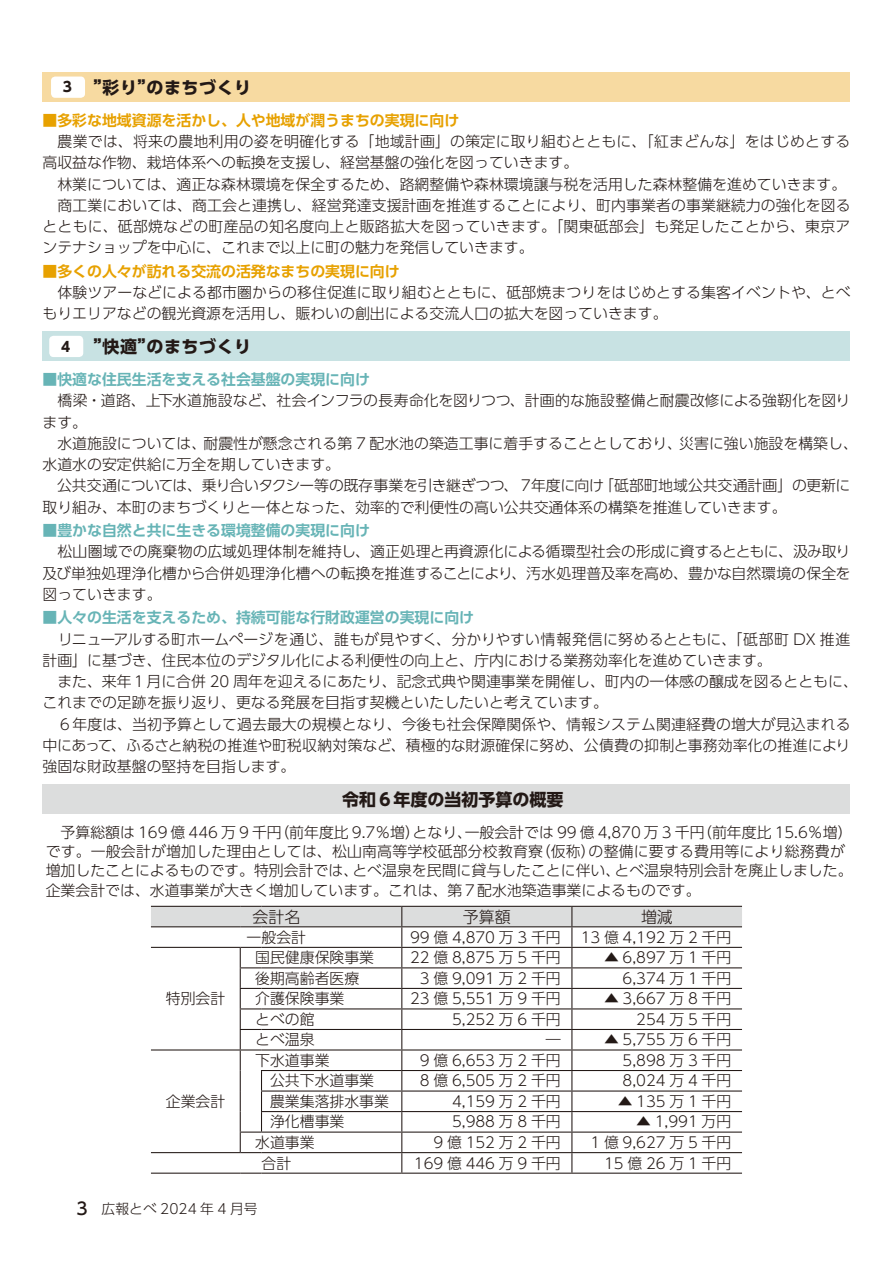
<style>
.page{position:relative;width:893px;height:1263px;background:#fff}
.page>*{position:absolute;margin:0;border:0;box-sizing:border-box;transform-origin:0 0}
.t1{font:700 16.95px "UD Shin Go Pro";letter-spacing:.015em;color:#231916}
.t2{font:500 16.95px "UD Shin Go Pro";color:#231916}
.t3{font:300 15.9px "UD Shin Go Pro";color:#231916}
.t4{font:300 14.85px/21.3px "UD Shin Go Pro";color:#231916}
.t5{font:700 14.85px "UD Shin Go Pro De";color:#67b4b6}
.t6{font:700 14.85px "UD Shin Go Pro De";color:#e7a100}
.t7{font:300 13.8px "UD Shin Go Pro";color:#231916}
.t8{font:700 13.8px "UD Shin Go Pro";color:#231916}
</style>
<div class="page">
<hr style="left:151px;top:1172px;width:89px;height:2px;background:#231916">
<hr style="left:240px;top:1172px;width:21px;height:2px;background:#231916">
<hr style="left:261px;top:1172px;width:141px;height:2px;background:#231916">
<hr style="left:402px;top:1172px;width:170px;height:2px;background:#231916">
<hr style="left:572px;top:1172px;width:170px;height:2px;background:#231916">
<svg style="left:151px;top:906px;width:591px;height:266px"></svg>
<div style="left:43px;top:784px;width:807px;height:30px;background:#dcdddd"></div>
<div style="left:43px;top:72px;width:807px;height:30px;background:#f7daa1"></div>
<div style="left:51px;top:77px;width:34px;height:21px;background:#fff;border-radius:4px"></div>
<div style="left:43px;top:332px;width:807px;height:29px;background:#c8e2e3"></div>
<div style="left:49px;top:336px;width:34px;height:21px;background:#fff;border-radius:4px"></div>
<p class="t8" style="left:61px;top:76px;width:15px">３</p>
<p class="t1" style="left:147px;top:73px;width:106px">のまちづくり</p>
<p class="t1" style="left:94px;top:73px;width:19px">”</p>
<p class="t1" style="left:103px;top:73px;width:54px">彩り”</p>
<p class="t6" style="left:43px;top:108px;width:418px">■多彩な地域資源を活かし、人や地域が潤うまちの実現に向け</p>
<p class="t4" style="left:43px;top:130px;width:810px;text-indent:15px">農業では、将来の農地利用の姿を明確化する「地域計画」の策定に取り組むとともに、「紅まどんな」をはじめとする高収益な作物、栽培体系への転換を支援し、経営基盤の強化を図っていきます。<br>　林業については、適正な森林環境を保全するため、路網整備や森林環境譲与税を活用した森林整備を進めていきます。　商工業においては、商工会と連携し、経営発達支援計画を推進することにより、町内事業者の事業継続力の強化を図るとともに、砥部焼などの町産品の知名度向上と販路拡大を図っていきます。「関東砥部会」も発足したことから、東京アンテナショップを中心に、これまで以上に町の魅力を発信していきます。</p>
<p class="t6" style="left:43px;top:259px;width:359px">■多くの人々が訪れる交流の活発なまちの実現に向け</p>
<p class="t4" style="left:43px;top:281px;width:810px;text-indent:15px">体験ツアーなどによる都市圏からの移住促進に取り組むとともに、砥部焼まつりをはじめとする集客イベントや、とべもりエリアなどの観光資源を活用し、賑わいの創出による交流人口の拡大を図っていきます。</p>
<p class="t8" style="left:59px;top:335px;width:15px">４</p>
<p class="t1" style="left:147px;top:333px;width:106px">のまちづくり</p>
<p class="t1" style="left:94px;top:333px;width:19px">”</p>
<p class="t1" style="left:103px;top:333px;width:54px">快適”</p>
<p class="t5" style="left:43px;top:367px;width:329px">■快適な住民生活を支える社会基盤の実現に向け</p>
<p class="t4" style="left:43px;top:389px;width:809px">　橋梁・道路、上下水道施設など、社会インフラの長寿命化を図りつつ、計画的な施設整備と耐震改修による強靭化を図り</p>
<p class="t4" style="left:43px;top:411px;width:46px">ます。</p>
<p class="t4" style="left:679px;top:432px;width:180px">災害に強い施設を構築し、</p>
<p class="t4" style="left:203px;top:432px;width:480px">耐震性が懸念される第 7 配水池の築造工事に着手することとしており、</p>
<p class="t4" style="left:43px;top:432px;width:299px">　水道施設については、<br>水道水の安定供給に万全を期していきます。</p>
<p class="t4" style="left:43px;top:475px;width:746px">　公共交通については、乗り合いタクシー等の既存事業を引き継ぎつつ、７年度に向け<br>取り組み、本町のまちづくりと一体となった、効率的で利便性の高い公共交通体系の構築を推進していきます。</p>
<p class="t5" style="left:43px;top:518px;width:329px">■豊かな自然と共に生きる環境整備の実現に向け</p>
<p class="t4" style="left:43px;top:540px;width:809px;text-align:justify">　松山圏域での廃棄物の広域処理体制を維持し、適正処理と再資源化による循環型社会の形成に資するとともに、汲み取り及び単独処理浄化槽から合併処理浄化槽への転換を推進することにより、汚水処理普及率を高め、豊かな自然環境の保全を図っていきます。</p>
<p class="t5" style="left:43px;top:605px;width:433px">■人々の生活を支えるため、持続可能な行財政運営の実現に向け</p>
<p class="t4" style="left:43px;top:628px;width:817px">　リニューアルする町ホームページを通じ、誰もが見やすく、分かりやすい情報発信に努めるとともに、「砥部町 DX 推進計画」に基づき、住民本位のデジタル化による利便性の向上と、庁内における業務効率化を進めていきます。<br>　また、来年１月に合併 20 周年を迎えるにあたり、記念式典や関連事業を開催し、町内の一体感の醸成を図るとともに、これまでの足跡を振り返り、更なる発展を目指す契機といたしたいと考えています。<br>　６年度は、当初予算として過去最大の規模となり、今後も社会保障関係や、情報システム関連経費の増大が見込まれる中にあって、ふるさと納税の推進や町税収納対策など、積極的な財源確保に努め、公債費の抑制と事務効率化の推進により強固な財政基盤の堅持を目指します。</p>
<p class="t4" style="left:599px;top:475px;width:253px">「砥部町地域公共交通計画」の更新に</p>
<p class="t1" style="left:342px;top:785px;width:223px">令和６年度の当初予算の概要</p>
<p class="t4" style="left:274px;top:821px;width:147px">（前年度比 9.7％増）</p>
<p class="t4" style="left:697px;top:821px;width:157px">（前年度比 15.6％増(</p>
<p class="t4" style="left:46px;top:821px;width:238px">　予算総額は 169 億 446 万 9 千円</p>
<p class="t4" style="left:465px;top:821px;width:241px">一般会計では 99 億 4,870 万 3 千円</p>
<p class="t4" style="left:413px;top:821px;width:61px">となり、</p>
<p class="t4" style="left:46px;top:840px;width:499px">です。一般会計が増加した理由としては、松山南高等学校砥部分校教育寮</p>
<p class="t4" style="left:589px;top:840px;width:258px">の整備に要する費用等により総務費が</p>
<p class="t4" style="left:536px;top:840px;width:62px">（仮称）</p>
<p class="t4" style="left:352px;top:859px;width:269px">とべ温泉を民間に貸与したことに伴い、</p>
<p class="t4" style="left:46px;top:860px;width:656px;line-height:19.2px">増加したことによるものです。特別会計では、<br>企業会計では、水道事業が大きく増加しています。これは、第７配水池築造事業によるものです。</p>
<p class="t4" style="left:614px;top:859px;width:240px">とべ温泉特別会計を廃止しました。</p>
<p class="t3" style="left:252px;top:904px;width:49px">会計名</p>
<p class="t3" style="left:463px;top:904px;width:49px">予算額</p>
<p class="t3" style="left:641px;top:904px;width:33px">増減</p>
<p class="t4" style="left:247px;top:926px;width:61px">一般会計</p>
<p class="t4" style="left:410px;top:926px;width:152px">99 億 4,870 万 3 千円</p>
<p class="t4" style="left:581px;top:926px;width:152px">13 億 4,192 万 2 千円</p>
<p class="t4" style="left:255px;top:946px;width:121px">国民健康保険事業</p>
<p class="t4" style="left:410px;top:946px;width:152px">22 億 8,875 万 5 千円</p>
<p class="t4" style="left:604px;top:946px;width:129px">▲ 6,897 万 1 千円</p>
<p class="t4" style="left:255px;top:967px;width:106px">後期高齢者医療</p>
<p class="t4" style="left:420px;top:967px;width:142px">3 億 9,091 万 2 千円</p>
<p class="t4" style="left:623px;top:967px;width:110px">6,374 万 1 千円</p>
<p class="t4" style="left:166px;top:987px;width:61px">特別会計</p>
<p class="t4" style="left:255px;top:987px;width:91px">介護保険事業</p>
<p class="t4" style="left:410px;top:987px;width:152px">23 億 5,551 万 9 千円</p>
<p class="t4" style="left:604px;top:987px;width:129px">▲ 3,667 万 8 千円</p>
<p class="t4" style="left:255px;top:1008px;width:61px">とべの館</p>
<p class="t4" style="left:452px;top:1008px;width:110px">5,252 万 6 千円</p>
<p class="t4" style="left:636px;top:1008px;width:97px">254 万 5 千円</p>
<p class="t4" style="left:255px;top:1028px;width:61px">とべ温泉</p>
<p class="t4" style="left:546px;top:1028px;width:16px">―</p>
<p class="t4" style="left:604px;top:1028px;width:129px">▲ 5,755 万 6 千円</p>
<p class="t4" style="left:255px;top:1049px;width:76px">下水道事業</p>
<p class="t4" style="left:420px;top:1049px;width:142px">9 億 6,653 万 2 千円</p>
<p class="t4" style="left:623px;top:1049px;width:110px">5,898 万 3 千円</p>
<p class="t4" style="left:270px;top:1069px;width:106px">公共下水道事業</p>
<p class="t4" style="left:420px;top:1069px;width:142px">8 億 6,505 万 2 千円</p>
<p class="t4" style="left:623px;top:1069px;width:110px">8,024 万 4 千円</p>
<p class="t4" style="left:166px;top:1090px;width:61px">企業会計</p>
<p class="t4" style="left:270px;top:1090px;width:121px">農業集落排水事業</p>
<p class="t4" style="left:452px;top:1090px;width:110px">4,159 万 2 千円</p>
<p class="t4" style="left:618px;top:1090px;width:115px">▲ 135 万 1 千円</p>
<p class="t4" style="left:270px;top:1111px;width:76px">浄化槽事業</p>
<p class="t4" style="left:452px;top:1111px;width:110px">5,988 万 8 千円</p>
<p class="t4" style="left:636px;top:1111px;width:97px">▲ 1,991 万円</p>
<p class="t4" style="left:255px;top:1131px;width:61px">水道事業</p>
<p class="t4" style="left:433px;top:1131px;width:129px">9 億 152 万 2 千円</p>
<p class="t4" style="left:590px;top:1131px;width:142px">1 億 9,627 万 5 千円</p>
<p class="t4" style="left:261px;top:1152px;width:31px">合計</p>
<p class="t4" style="left:414px;top:1152px;width:148px">169 億 446 万 9 千円</p>
<p class="t4" style="left:604px;top:1152px;width:129px">15 億 26 万 1 千円</p>
<p class="t2" style="left:77px;top:1194px;width:13px">3</p>
<p class="t7" style="left:88px;top:1197px;width:171px">　広報とべ 2024 年 4 月号</p>
</div>
